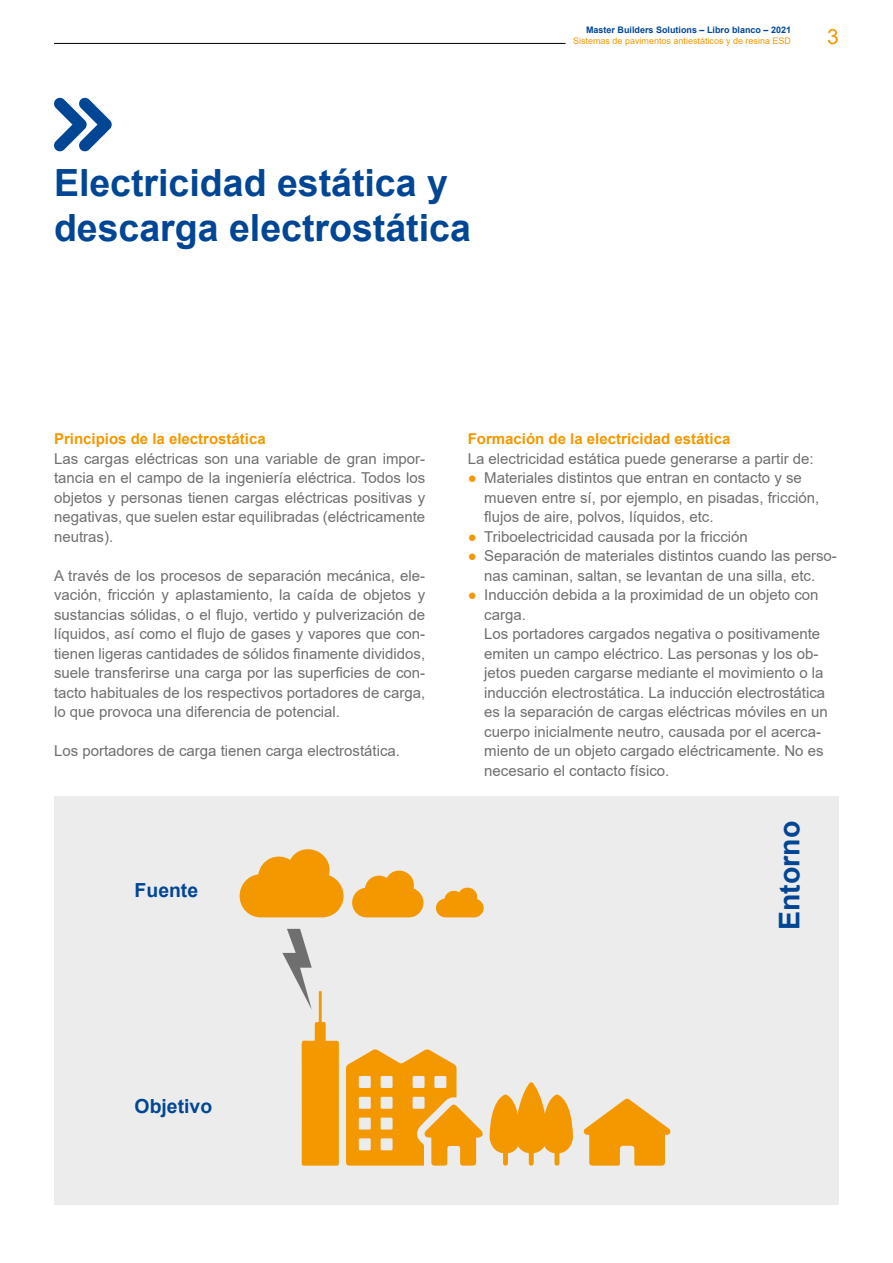
<style>
.page{position:relative;width:893px;height:1263px;background:#fff}
.page>*{position:absolute;margin:0;border:0;box-sizing:border-box;transform-origin:0 0}
.t1{font:700 37.5px/45px "Arial";color:#014694}
.t2{font:700 28.5px "Arial";color:#014694}
.t3{font:21px "Arial";color:#f49800}
.t4{font:700 19.35px "Arial";color:#014694}
.t5{font:15px/19.5px "Arial";color:#706f6f;text-align:justify}
.t6{font:700 15px "Arial";color:#f49800}
.t7{font:9px "Arial";color:#f49800}
.t8{font:700 9px "Arial";color:#014694}
.s1{color:#f49800}
</style>
<div class="page">
<hr style="left:54px;top:43px;width:512px;height:1px;background:#000">
<svg style="left:54px;top:97px;width:58px;height:55px"></svg>
<div style="left:54px;top:796px;width:785px;height:409px;background:#ececec"></div>
<svg style="left:240px;top:849px;width:104px;height:68px"></svg>
<svg style="left:352px;top:870px;width:71px;height:47px"></svg>
<svg style="left:436px;top:887px;width:48px;height:30px"></svg>
<svg style="left:346px;top:1049px;width:137px;height:117px"></svg>
<svg style="left:282px;top:929px;width:57px;height:237px"></svg>
<div style="left:529px;top:1148px;width:5px;height:18px;background:#f49800;border-radius:2px"></div>
<div style="left:503px;top:1148px;width:5px;height:18px;background:#f49800;border-radius:2px"></div>
<svg style="left:490px;top:1082px;width:83px;height:71px"></svg>
<div style="left:554px;top:1148px;width:5px;height:18px;background:#f49800;border-radius:2px"></div>
<svg style="left:583px;top:1098px;width:88px;height:68px"></svg>
<h1 class="t1" style="left:54px;top:161px;width:418px">Electricidad estática y descarga electrostática</h1>
<p class="t8" style="left:586px;top:24px;width:207px">Master Builders Solutions – Libro blanco – 2021</p>
<p class="t7" style="left:573px;top:34px;width:220px">Sistemas de pavimentos antiestáticos y de resina ESD</p>
<h3 class="t3" style="left:827px;top:22px;width:13px">3</h3>
<p class="t6" style="left:54px;top:428px;width:213px">Principios de la electrostática</p>
<p class="t5" style="left:54px;top:448px;width:373px">Las cargas eléctricas son una variable de gran impor&shy;tancia en el campo de la ingeniería eléctrica. Todos los objetos y personas tienen cargas eléctricas positivas y negativas, que suelen estar equilibradas (eléctricamente neutras).</p>
<p class="t5" style="left:54px;top:565px;width:373px">A través de los procesos de separación mecánica, ele&shy;vación, fricción y aplastamiento, la caída de objetos y sustancias sólidas, o el flujo, vertido y pulverización de líquidos, así como el flujo de gases y vapores que con&shy;tienen ligeras cantidades de sólidos finamente divididos, suele transferirse una carga por las superficies de con&shy;tacto habituales de los respectivos portadores de carga, lo que provoca una diferencia de potencial.</p>
<p class="t5" style="left:54px;top:741px;width:348px">Los portadores de carga tienen carga electrostática.</p>
<p class="t4" style="left:135px;top:877px;width:65px">Fuente</p>
<p class="t6" style="left:468px;top:428px;width:264px">Formación de la electricidad estática</p>
<p class="t5" style="left:468px;top:448px;width:348px">La electricidad estática puede generarse a partir de:</p>
<p class="t5" style="left:484px;top:468px;width:337px;text-align:left;text-indent:-16px"><span class="s1">●</span> Materiales distintos que entran en contacto y se mueven entre sí, por ejemplo, en pisadas, fricción, flujos de aire, polvos, líquidos, etc.</p>
<p class="t5" style="left:468px;top:526px;width:282px"><span class="s1">●</span> Triboelectricidad causada por la fricción</p>
<p class="t5" style="left:468px;top:546px;width:371px;text-align:center"><span class="s1">●</span> Separación de materiales distintos cuando las perso&shy;nas caminan, saltan, se levantan de una silla, etc.</p>
<p class="t5" style="left:484px;top:585px;width:345px;text-align:left;text-indent:-16px"><span class="s1">●</span> Inducción debida a la proximidad de un objeto con carga.<br>Los portadores cargados negativa o positivamente emiten un campo eléctrico. Las personas y los ob&shy;jetos pueden cargarse mediante el movimiento o la inducción electrostática. La inducción electrostática es la separación de cargas eléctricas móviles en un cuerpo inicialmente neutro, causada por el acerca&shy;miento de un objeto cargado eléctricamente. No es necesario el contacto físico.</p>
<h2 class="t2" style="left:769px;top:930px;width:111px;rotate:-90deg">Entorno</h2>
<p class="t4" style="left:135px;top:1092px;width:79px">Objetivo</p>
</div>
